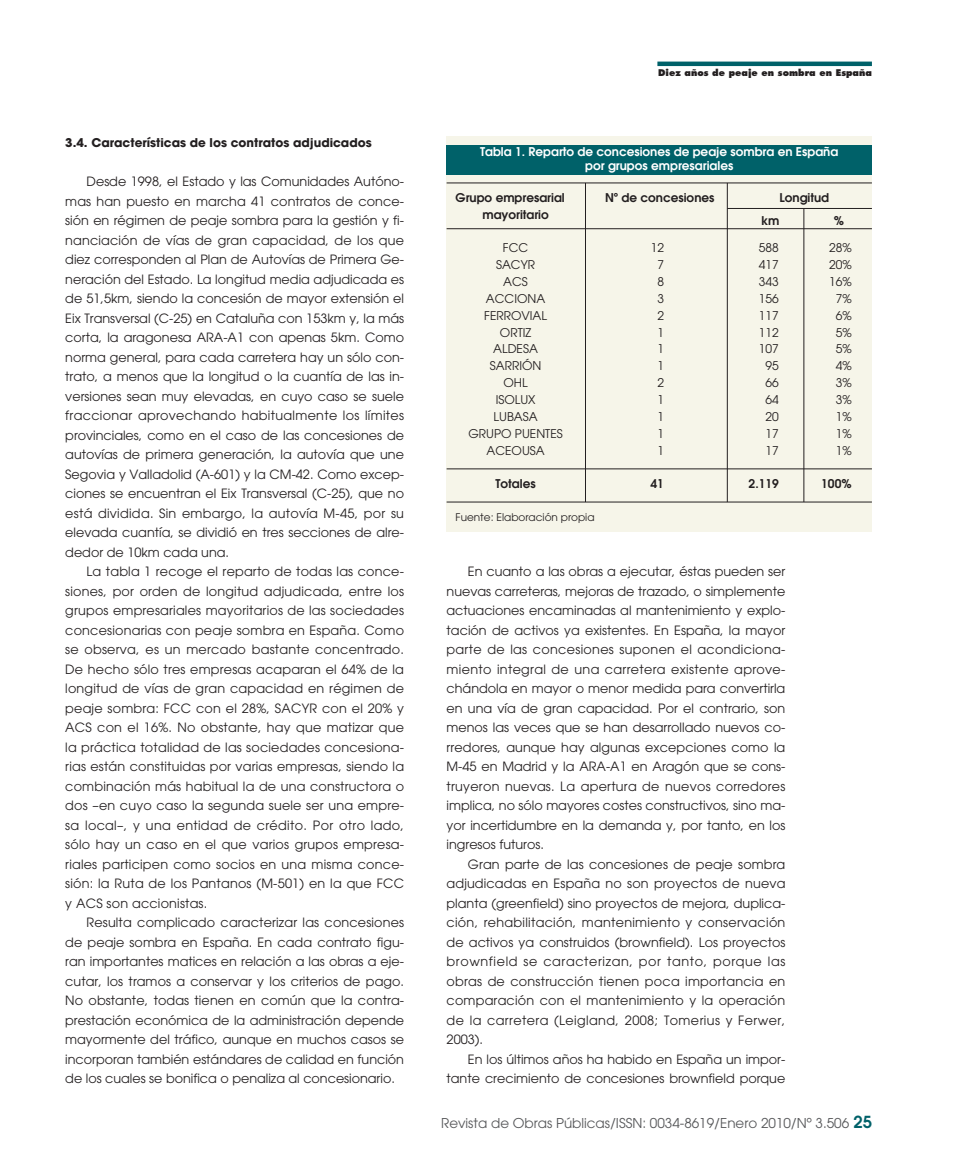
<style>
.page{position:relative;width:957px;height:1170px;background:#fff}
.page>*{position:absolute;margin:0;border:0;box-sizing:border-box;transform-origin:0 0}
.t1{font:13.5px "Avant Garde";color:#57585a}
.t2{font:12.75px/19.5px "Avant Garde";color:#231f20;text-align:justify}
.t3{font:12px "Avant Garde";color:#231f20}
.t4{font:600 12px "Avant Garde";color:#231f20}
.t5{font:600 12px/13.5px "Avant Garde";color:#fff;text-align:center}
.t6{font:700 12px "Avant Garde";color:#231f20}
.t7{font:10.5px "Avant Garde";color:#231f20}
.t8{font:800 9px "Futura";color:#231f20}
.s1{font-weight:600;font-size:16.5px;color:#006169}
</style>
<div class="page">
<hr style="left:657px;top:62px;width:215px;height:4px;background:#006169">
<div style="left:446px;top:136px;width:426px;height:395px;background:#f6f5e9"></div>
<div style="left:446px;top:145px;width:426px;height:29px;background:#006169"></div>
<hr style="left:446px;top:182px;width:426px;height:1px;background:#231f20">
<hr style="left:446px;top:228px;width:426px;height:1px;background:#231f20">
<hr style="left:446px;top:468px;width:426px;height:1px;background:#231f20">
<hr style="left:446px;top:501px;width:426px;height:1px;background:#231f20">
<hr style="left:585px;top:183px;width:1px;height:319px;background:#231f20">
<hr style="left:727px;top:183px;width:1px;height:319px;background:#231f20">
<hr style="left:727px;top:208px;width:145px;height:1px;background:#231f20">
<hr style="left:803px;top:208px;width:1px;height:294px;background:#231f20">
<p class="t6" style="left:65px;top:138px;width:308px">3.4. Características de los contratos adjudicados</p>
<p class="t2" style="left:65px;top:173px;width:340px;text-indent:21px">Desde 1998, el Estado y las Comunidades Autóno&shy;mas han puesto en marcha 41 contratos de conce&shy;sión en régimen de peaje sombra para la gestión y fi&shy;nanciación de vías de gran capacidad, de los que diez corresponden al Plan de Autovías de Primera Ge&shy;neración del Estado. La longitud media adjudicada es de 51,5km, siendo la concesión de mayor extensión el Eix Transversal (C-25) en Cataluña con 153km y, la más corta, la aragonesa ARA-A1 con apenas 5km. Como norma general, para cada carretera hay un sólo con&shy;trato, a menos que la longitud o la cuantía de las in&shy;versiones sean muy elevadas, en cuyo caso se suele fraccionar aprovechando habitualmente los límites provinciales, como en el caso de las concesiones de autovías de primera generación, la autovía que une Segovia y Valladolid (A-601) y la CM-42. Como excep&shy;ciones se encuentran el Eix Transversal (C-25), que no está dividida. Sin embargo, la autovía M-45, por su elevada cuantía, se dividió en tres secciones de alre&shy;dedor de 10km cada una.</p>
<p class="t2" style="left:65px;top:563px;width:340px;text-indent:21px">La tabla 1 recoge el reparto de todas las conce&shy;siones, por orden de longitud adjudicada, entre los grupos empresariales mayoritarios de las sociedades concesionarias con peaje sombra en España. Como se observa, es un mercado bastante concentrado.<br>De hecho sólo tres empresas acaparan el 64% de la longitud de vías de gran capacidad en régimen de peaje sombra: FCC con el 28%, SACYR con el 20% y ACS con el 16%. No obstante, hay que matizar que la práctica totalidad de las sociedades concesiona&shy;rias están constituidas por varias empresas, siendo la combinación más habitual la de una constructora o dos –en cuyo caso la segunda suele ser una empre&shy;sa local–, y una entidad de crédito. Por otro lado, sólo hay un caso en el que varios grupos empresa&shy;riales participen como socios en una misma conce&shy;sión: la Ruta de los Pantanos (M-501) en la que FCC y ACS son accionistas.</p>
<p class="t2" style="left:65px;top:914px;width:340px;text-indent:21px">Resulta complicado caracterizar las concesiones de peaje sombra en España. En cada contrato figu&shy;ran importantes matices en relación a las obras a eje&shy;cutar, los tramos a conservar y los criterios de pago.<br>No obstante, todas tienen en común que la contra&shy;prestación económica de la administración depende mayormente del tráfico, aunque en muchos casos se incorporan también estándares de calidad en función de los cuales se bonifica o penaliza al concesionario.</p>
<p class="t8" style="left:658px;top:69px;width:215px">Diez años de peaje en sombra en España</p>
<p class="t5" style="left:480px;top:146px;width:360px">Tabla 1. Reparto de concesiones de peaje sombra en España por grupos empresariales</p>
<p class="t4" style="left:455px;top:193px;width:111px">Grupo empresarial</p>
<p class="t4" style="left:605px;top:193px;width:111px">Nº de concesiones</p>
<p class="t4" style="left:779px;top:193px;width:51px">Longitud</p>
<p class="t4" style="left:482px;top:210px;width:68px">mayoritario</p>
<p class="t4" style="left:761px;top:216px;width:20px">km</p>
<p class="t4" style="left:834px;top:216px;width:12px">%</p>
<p class="t3" style="left:503px;top:243px;width:27px">FCC</p>
<p class="t3" style="left:651px;top:243px;width:15px">12</p>
<p class="t3" style="left:759px;top:243px;width:21px">588</p>
<p class="t3" style="left:829px;top:243px;width:24px">28%</p>
<p class="t3" style="left:496px;top:260px;width:40px">SACYR</p>
<p class="t3" style="left:657px;top:260px;width:8px">7</p>
<p class="t3" style="left:759px;top:260px;width:21px">417</p>
<p class="t3" style="left:829px;top:260px;width:24px">20%</p>
<p class="t3" style="left:503px;top:277px;width:26px">ACS</p>
<p class="t3" style="left:657px;top:277px;width:8px">8</p>
<p class="t3" style="left:759px;top:277px;width:21px">343</p>
<p class="t3" style="left:829px;top:277px;width:24px">16%</p>
<p class="t3" style="left:486px;top:294px;width:61px">ACCIONA</p>
<p class="t3" style="left:657px;top:294px;width:8px">3</p>
<p class="t3" style="left:759px;top:294px;width:21px">156</p>
<p class="t3" style="left:836px;top:294px;width:17px">7%</p>
<p class="t3" style="left:484px;top:311px;width:64px">FERROVIAL</p>
<p class="t3" style="left:657px;top:311px;width:8px">2</p>
<p class="t3" style="left:759px;top:311px;width:21px">117</p>
<p class="t3" style="left:836px;top:311px;width:17px">6%</p>
<p class="t3" style="left:500px;top:327px;width:33px">ORTIZ</p>
<p class="t3" style="left:657px;top:327px;width:8px">1</p>
<p class="t3" style="left:759px;top:327px;width:21px">112</p>
<p class="t3" style="left:836px;top:327px;width:17px">5%</p>
<p class="t3" style="left:493px;top:344px;width:46px">ALDESA</p>
<p class="t3" style="left:657px;top:344px;width:8px">1</p>
<p class="t3" style="left:759px;top:344px;width:21px">107</p>
<p class="t3" style="left:836px;top:344px;width:17px">5%</p>
<p class="t3" style="left:490px;top:361px;width:53px">SARRIÓN</p>
<p class="t3" style="left:657px;top:361px;width:8px">1</p>
<p class="t3" style="left:765px;top:361px;width:15px">95</p>
<p class="t3" style="left:836px;top:361px;width:17px">4%</p>
<p class="t3" style="left:503px;top:378px;width:26px">OHL</p>
<p class="t3" style="left:657px;top:378px;width:8px">2</p>
<p class="t3" style="left:765px;top:378px;width:15px">66</p>
<p class="t3" style="left:836px;top:378px;width:17px">3%</p>
<p class="t3" style="left:496px;top:395px;width:41px">ISOLUX</p>
<p class="t3" style="left:657px;top:395px;width:8px">1</p>
<p class="t3" style="left:765px;top:395px;width:15px">64</p>
<p class="t3" style="left:836px;top:395px;width:17px">3%</p>
<p class="t3" style="left:493px;top:412px;width:46px">LUBASA</p>
<p class="t3" style="left:657px;top:412px;width:8px">1</p>
<p class="t3" style="left:765px;top:412px;width:15px">20</p>
<p class="t3" style="left:836px;top:412px;width:17px">1%</p>
<p class="t3" style="left:468px;top:429px;width:96px">GRUPO PUENTES</p>
<p class="t3" style="left:657px;top:429px;width:8px">1</p>
<p class="t3" style="left:765px;top:429px;width:15px">17</p>
<p class="t3" style="left:836px;top:429px;width:17px">1%</p>
<p class="t3" style="left:486px;top:445px;width:60px">ACEOUSA</p>
<p class="t3" style="left:657px;top:445px;width:8px">1</p>
<p class="t3" style="left:765px;top:445px;width:15px">17</p>
<p class="t3" style="left:836px;top:445px;width:17px">1%</p>
<p class="t4" style="left:495px;top:479px;width:42px">Totales</p>
<p class="t4" style="left:650px;top:479px;width:15px">41</p>
<p class="t4" style="left:748px;top:479px;width:32px">2.119</p>
<p class="t4" style="left:821px;top:479px;width:32px">100%</p>
<p class="t7" style="left:455px;top:513px;width:140px">Fuente: Elaboración propia</p>
<p class="t2" style="left:446px;top:563px;width:340px;text-indent:21px">En cuanto a las obras a ejecutar, éstas pueden ser nuevas carreteras, mejoras de trazado, o simplemente actuaciones encaminadas al mantenimiento y explo&shy;tación de activos ya existentes. En España, la mayor parte de las concesiones suponen el acondiciona&shy;miento integral de una carretera existente aprove&shy;chándola en mayor o menor medida para convertirla en una vía de gran capacidad. Por el contrario, son menos las veces que se han desarrollado nuevos co&shy;rredores, aunque hay algunas excepciones como la M-45 en Madrid y la ARA-A1 en Aragón que se cons&shy;truyeron nuevas. La apertura de nuevos corredores implica, no sólo mayores costes constructivos, sino ma&shy;yor incertidumbre en la demanda y, por tanto, en los ingresos futuros.</p>
<p class="t2" style="left:446px;top:855px;width:340px;text-indent:21px">Gran parte de las concesiones de peaje sombra adjudicadas en España no son proyectos de nueva planta (greenfield) sino proyectos de mejora, duplica&shy;ción, rehabilitación, mantenimiento y conservación de activos ya construidos (brownfield). Los proyectos brownfield se caracterizan, por tanto, porque las obras de construcción tienen poca importancia en comparación con el mantenimiento y la operación de la carretera (Leigland, 2008; Tomerius y Ferwer, 2003).</p>
<p class="t2" style="left:446px;top:1050px;width:340px;text-align:right">En los últimos años ha habido en España un impor&shy;tante crecimiento de concesiones brownfield porque</p>
<p class="t1" style="left:441px;top:1117px;width:432px">Revista de Obras Públicas/ISSN: 0034-8619/Enero 2010/Nº 3.506 <span class="s1">25</span></p>
</div>
